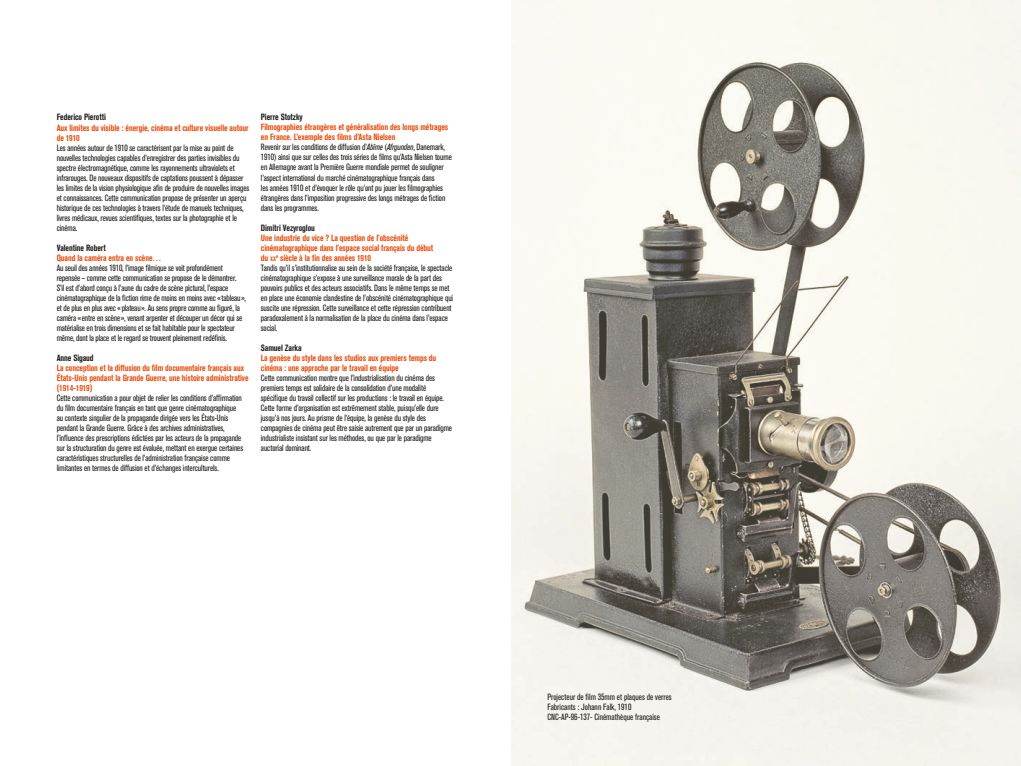
<style>
.page{position:relative;width:1021px;height:766px;background:#fff}
.page>*{position:absolute;margin:0;border:0;box-sizing:border-box;transform-origin:0 0}
.t1{font:condensed 9px/10px "Akzidenz Grotesk BQ";letter-spacing:-.01em;color:#1d1d1b}
.t2{font:700 condensed 9px/10px "Akzidenz Grotesk BQ";letter-spacing:-.01em;color:#e84e0f}
.t3{font:700 condensed 9px "Akzidenz Grotesk BQ";letter-spacing:-.01em;color:#1d1d1b}
.s1{font-weight:700;color:#e84e0f}
.s2{font-style:italic}
.s3{font-weight:700;font-size:6.3px;color:#e84e0f}
</style>
<div class="page">
<img style="left:511px;top:0;width:509px;height:765px">
<p class="t3" style="left:57px;top:112px;width:51px">Federico Pierotti</p>
<p class="t2" style="left:57px;top:122px;width:194px">Aux limites du visible : énergie, cinéma et culture visuelle autour de 1910</p>
<p class="t1" style="left:57px;top:142px;width:194px">Les années autour de 1910 se caractérisent par la mise au point de nouvelles technologies capables d’enregistrer des parties invisibles du spectre électromagnétique, comme les rayonnements ultraviolets et infrarouges. De nouveaux dispositifs de captations poussent à dépasser les limites de la vision physiologique afin de produire de nouvelles images et connaissances. Cette communication propose de présenter un aperçu historique de ces technologies à travers l’étude de manuels techniques, livres médicaux, revues scientifiques, textes sur la photographie et le cinéma.</p>
<p class="t3" style="left:57px;top:242px;width:51px">Valentine Robert</p>
<p class="t2" style="left:57px;top:252px;width:106px">Quand la caméra entra en scène…</p>
<p class="t1" style="left:57px;top:262px;width:191px">Au seuil des années 1910, l’image filmique se voit profondément repensée – comme cette communication se propose de le démontrer.<br>S’il est d’abord conçu à l’aune du cadre de scène pictural, l’espace cinématographique de la fiction rime de moins en moins avec «tableau», et de plus en plus avec «plateau». Au sens propre comme au figuré, la caméra «entre en scène», venant arpenter et découper un décor qui se matérialise en trois dimensions et se fait habitable pour le spectateur même, dont la place et le regard se trouvent pleinement redéfinis.</p>
<p class="t3" style="left:57px;top:352px;width:38px">Anne Sigaud</p>
<p class="t2" style="left:57px;top:362px;width:193px">La conception et la diffusion du film documentaire français aux<br>États-Unis pendant la Grande Guerre, une histoire administrative (1914-1919)</p>
<p class="t1" style="left:57px;top:392px;width:188px">Cette communication a pour objet de relier les conditions d’affirmation du film documentaire français en tant que genre cinématographique au contexte singulier de la propagande dirigée vers les États-Unis pendant la Grande Guerre. Grâce à des archives administratives, l’influence des prescriptions édictées par les acteurs de la propagande sur la structuration du genre est évaluée, mettant en exergue certaines caractéristiques structurelles de l’administration française comme limitantes en termes de diffusion et d’échanges interculturels.</p>
<p class="t3" style="left:261px;top:112px;width:43px">Pierre Stotzky</p>
<p class="t1" style="left:261px;top:122px;width:192px"><span class="s1">Filmographies étrangères et généralisation des longs métrages en France. L’exemple des films d’Asta Nielsen<br></span>Revenir sur les conditions de diffusion d’<span class="s2">Abîme</span> (<span class="s2">Afrgunden</span>, Danemark, 1910) ainsi que sur celles des trois séries de films qu’Asta Nielsen tourne en Allemagne avant la Première Guerre mondiale permet de souligner l’aspect international du marché cinématographique français dans<br>les années 1910 et d’évoquer le rôle qu’ont pu jouer les filmographies étrangères dans l’imposition progressive des longs métrages de fiction dans les programmes.</p>
<p class="t3" style="left:261px;top:222px;width:55px">Dimitri Vezyroglou</p>
<p class="t1" style="left:261px;top:232px;width:194px"><span class="s1">Une industrie du vice ? La question de l’obscénité cinématographique dans l’espace social français du début<br>du</span> <span class="s3">xx</span><sup>e</sup> <span class="s1">siècle à la fin des années 1910<br></span>Tandis qu’il s’institutionnalise au sein de la société française, le spectacle cinématographique s’expose à une surveillance morale de la part des pouvoirs publics et des acteurs associatifs. Dans le même temps se met en place une économie clandestine de l’obscénité cinématographique qui suscite une répression. Cette surveillance et cette répression contribuent paradoxalement à la normalisation de la place du cinéma dans l’espace social.</p>
<p class="t3" style="left:261px;top:342px;width:42px">Samuel Zarka</p>
<p class="t2" style="left:261px;top:352px;width:177px">La genèse du style dans les studios aux premiers temps du cinéma : une approche par le travail en équipe</p>
<p class="t1" style="left:261px;top:372px;width:193px">Cette communication montre que l’industrialisation du cinéma des premiers temps est solidaire de la consolidation d’une modalité spécifique du travail collectif sur les productions : le travail en équipe.<br>Cette forme d’organisation est extrêmement stable, puisqu’elle dure jusqu’à nos jours. Au prisme de l’équipe, la genèse du style des compagnies de cinéma peut être saisie autrement que par un paradigme industrialiste insistant sur les méthodes, ou que par le paradigme auctorial dominant.</p>
<p class="t1" style="left:547px;top:692px;width:126px">Projecteur de film 35mm et plaques de verres<br>Fabricants : Johann Falk, 1910<br>CNC-AP-96-137- Cinémathèque française</p>
</div>
